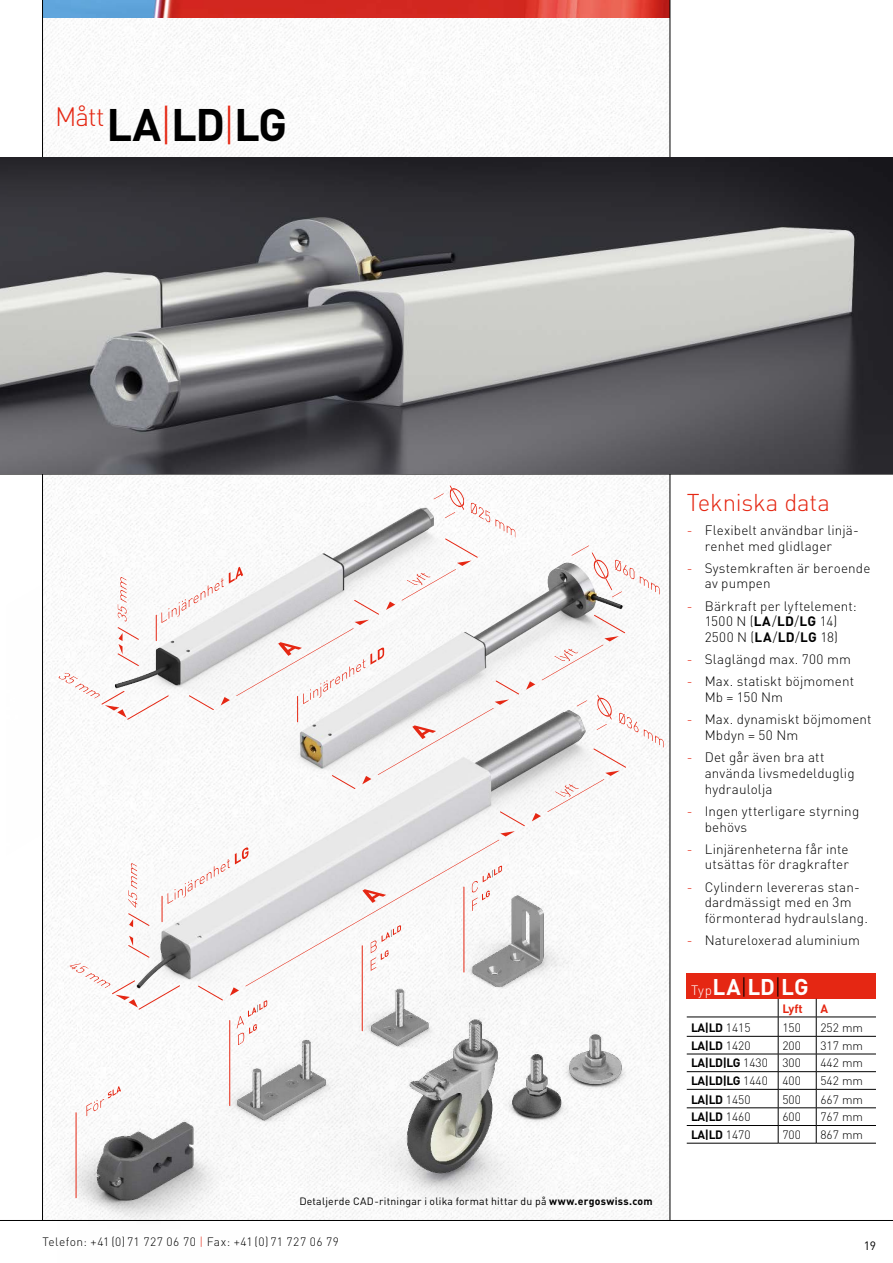
<style>
.page{position:relative;width:893px;height:1263px;background:#fff}
.page>*{position:absolute;margin:0;border:0;box-sizing:border-box;transform-origin:0 0}
.t1{font:700 45px "DIN Pro";color:#000}
.t2{font:300 24px "DIN Pro";letter-spacing:-.01em;color:#e52713}
.t3{font:700 22.5px "DIN Pro";color:#fff}
.t4{font:300 13.5px/15.8px "DIN Pro";letter-spacing:.01em;color:#000}
.t5{font:700 12px "DIN Pro";letter-spacing:-.03em;color:#000}
.t6{font:300 12px "DIN Pro";color:#000}
.t7{font:300 12px "DIN Pro";letter-spacing:.035em;color:#000}
.t8{font:700 12px "DIN Pro";color:#e52713}
.t9{font:12px "DIN Pro";color:#000}
.t10{font:10.5px "DIN Pro";letter-spacing:.025em;color:#000}
.s1{font-weight:300;color:#e52713}
.s2{font-weight:700}
.s3{color:#e52713}
.s4{font-weight:300;font-size:13.5px}
.s5{font-weight:300;color:#000}
.s6{font-weight:300}
</style>
<div class="page">
<img style="left:43px;top:475px;width:627px;height:745px">
<img style="left:43px;top:17px;width:627px;height:140px">
<img style="left:43px;top:0;width:627px;height:17px">
<hr style="left:42px;top:0;width:1px;height:1220px;background:#000">
<hr style="left:670px;top:0;width:1px;height:1221px;background:#000">
<hr style="left:0;top:1220px;width:893px;height:1px;background:#000">
<hr style="left:0;top:157px;width:893px;height:1px;background:#000">
<hr style="left:0;top:474px;width:893px;height:1px;background:#000">
<img style="left:0;top:158px;width:893px;height:316px">
<div style="left:687px;top:973px;width:189px;height:26px;background:#e52713"></div>
<hr style="left:687px;top:1143px;width:91px;height:1px;background:#000">
<hr style="left:778px;top:1143px;width:38px;height:1px;background:#000">
<hr style="left:816px;top:1143px;width:60px;height:1px;background:#000">
<hr style="left:687px;top:1017px;width:91px;height:1px;background:#000">
<hr style="left:778px;top:1017px;width:38px;height:1px;background:#000">
<hr style="left:816px;top:1017px;width:60px;height:1px;background:#000">
<hr style="left:687px;top:1036px;width:91px;height:1px;background:#000">
<hr style="left:778px;top:1036px;width:38px;height:1px;background:#000">
<hr style="left:816px;top:1036px;width:60px;height:1px;background:#000">
<hr style="left:687px;top:1054px;width:91px;height:1px;background:#000">
<hr style="left:778px;top:1054px;width:38px;height:1px;background:#000">
<hr style="left:816px;top:1054px;width:60px;height:1px;background:#000">
<hr style="left:687px;top:1071px;width:91px;height:1px;background:#000">
<hr style="left:778px;top:1071px;width:38px;height:1px;background:#000">
<hr style="left:816px;top:1071px;width:60px;height:1px;background:#000">
<hr style="left:687px;top:1089px;width:91px;height:1px;background:#000">
<hr style="left:778px;top:1089px;width:38px;height:1px;background:#000">
<hr style="left:816px;top:1089px;width:60px;height:1px;background:#000">
<hr style="left:687px;top:1107px;width:91px;height:1px;background:#000">
<hr style="left:778px;top:1107px;width:38px;height:1px;background:#000">
<hr style="left:816px;top:1107px;width:60px;height:1px;background:#000">
<hr style="left:687px;top:1125px;width:91px;height:1px;background:#000">
<hr style="left:778px;top:1125px;width:38px;height:1px;background:#000">
<svg style="left:778px;top:999px;width:1px;height:144px"></svg>
<hr style="left:816px;top:1125px;width:60px;height:1px;background:#000">
<svg style="left:816px;top:999px;width:1px;height:144px"></svg>
<img style="left:670px;top:990px;width:83px;height:230px">
<img style="left:304px;top:990px;width:366px;height:230px">
<img style="left:196px;top:1045px;width:183px;height:137px">
<img style="left:57px;top:1106px;width:182px;height:114px">
<img style="left:313px;top:1045px;width:178px;height:77px">
<img style="left:520px;top:532px;width:118px;height:149px">
<img style="left:47px;top:681px;width:599px;height:363px">
<img style="left:42px;top:481px;width:466px;height:375px">
<hr style="left:229px;top:1020px;width:1px;height:85px;background:#e52713">
<svg style="left:526px;top:681px;width:9px;height:9px"></svg>
<svg style="left:541px;top:614px;width:85px;height:66px"></svg>
<svg style="left:640px;top:576px;width:20px;height:18px"></svg>
<svg style="left:571px;top:545px;width:63px;height:52px"></svg>
<svg style="left:58px;top:485px;width:462px;height:304px"></svg>
<svg style="left:197px;top:811px;width:328px;height:190px"></svg>
<svg style="left:532px;top:813px;width:9px;height:8px"></svg>
<svg style="left:577px;top:700px;width:10px;height:6px"></svg>
<svg style="left:547px;top:748px;width:80px;height:64px"></svg>
<svg style="left:619px;top:713px;width:19px;height:20px"></svg>
<svg style="left:644px;top:729px;width:20px;height:18px"></svg>
<svg style="left:597px;top:695px;width:15px;height:35px"></svg>
<svg style="left:69px;top:831px;width:446px;height:214px"></svg>
<svg style="left:86px;top:1086px;width:35px;height:30px"></svg>
<hr style="left:76px;top:1113px;width:1px;height:85px;background:#e52713">
<h1 class="t1" style="left:55px;top:87px;width:234px"><sup>Mått</sup>LA<span class="s1">|</span>LD<span class="s1">|</span>LG</h1>
<p class="t10" style="left:299px;top:1193px;width:355px">Detaljerde CAD-ritningar i olika format hittar du på <span class="s2">www.ergoswiss.com</span></p>
<h2 class="t2" style="left:687px;top:484px;width:145px">Tekniska data</h2>
<p class="t4" style="left:705px;top:521px;width:156px;text-indent:-18px"><span class="s3">-</span> Flexibelt användbar linjä&shy;renhet med glidlager</p>
<p class="t4" style="left:705px;top:559px;width:167px;text-indent:-18px"><span class="s3">-</span> Systemkraften är beroende av pumpen</p>
<p class="t4" style="left:687px;top:597px;width:172px;text-align:center"><span class="s3">-</span> Bärkraft per lyftelement:<br>1500 N (<span class="s2">LA</span>/<span class="s2">LD</span>/<span class="s2">LG</span> 14)<br>2500 N (<span class="s2">LA</span>/<span class="s2">LD</span>/<span class="s2">LG</span> 18)</p>
<p class="t4" style="left:687px;top:651px;width:166px"><span class="s3">-</span> Slaglängd max. 700 mm</p>
<p class="t4" style="left:705px;top:673px;width:151px;text-indent:-18px"><span class="s3">-</span> Max. statiskt böjmoment<br>Mb = 150 Nm</p>
<p class="t4" style="left:705px;top:711px;width:168px;text-indent:-18px"><span class="s3">-</span> Max. dynamiskt böjmoment<br>Mbdyn = 50 Nm</p>
<p class="t4" style="left:705px;top:748px;width:151px;text-indent:-18px"><span class="s3">-</span> Det går även bra att använda livsmedelduglig hydraulolja</p>
<p class="t4" style="left:705px;top:802px;width:156px;text-indent:-18px"><span class="s3">-</span> Ingen ytterligare styrning behövs</p>
<p class="t4" style="left:687px;top:840px;width:164px;text-align:right"><span class="s3">-</span> Linjärenheterna får inte utsättas för dragkrafter</p>
<p class="t4" style="left:705px;top:878px;width:165px;text-indent:-18px"><span class="s3">-</span> Cylindern levereras stan&shy;dardmässigt med en 3m förmonterad hydraulslang.</p>
<p class="t4" style="left:687px;top:931px;width:175px"><span class="s3">-</span> Natureloxerad aluminium</p>
<h3 class="t3" style="left:691px;top:968px;width:119px"><span class="s4">Typ</span>LA<span class="s5">|</span>LD<span class="s5">|</span>LG</h3>
<p class="t8" style="left:782px;top:998px;width:22px">Lyft</p>
<p class="t8" style="left:820px;top:998px;width:9px">A</p>
<p class="t5" style="left:691px;top:1018px;width:61px">LA|LD <span class="s6">1415</span></p>
<p class="t6" style="left:782px;top:1019px;width:20px">150</p>
<p class="t6" style="left:820px;top:1019px;width:44px">252 mm</p>
<p class="t5" style="left:691px;top:1035px;width:61px">LA|LD <span class="s6">1420</span></p>
<p class="t6" style="left:782px;top:1036px;width:20px">200</p>
<p class="t6" style="left:820px;top:1036px;width:44px">317 mm</p>
<p class="t5" style="left:691px;top:1053px;width:111px">LA|LD|LG <span class="s6">1430 300</span></p>
<p class="t6" style="left:820px;top:1054px;width:44px">442 mm</p>
<p class="t5" style="left:691px;top:1071px;width:111px">LA|LD|LG <span class="s6">1440 400</span></p>
<p class="t6" style="left:820px;top:1072px;width:44px">542 mm</p>
<p class="t5" style="left:691px;top:1089px;width:61px">LA|LD <span class="s6">1450</span></p>
<p class="t6" style="left:782px;top:1090px;width:20px">500</p>
<p class="t6" style="left:820px;top:1090px;width:44px">667 mm</p>
<p class="t5" style="left:691px;top:1107px;width:61px">LA|LD <span class="s6">1460</span></p>
<p class="t6" style="left:782px;top:1108px;width:20px">600</p>
<p class="t6" style="left:820px;top:1108px;width:44px">767 mm</p>
<p class="t5" style="left:691px;top:1124px;width:61px">LA|LD <span class="s6">1470</span></p>
<p class="t6" style="left:782px;top:1125px;width:20px">700</p>
<p class="t6" style="left:820px;top:1125px;width:44px">867 mm</p>
<p class="t7" style="left:43px;top:1232px;width:298px">Telefon: +41 (0) 71 727 06 70 <span class="s3">|</span> Fax: +41 (0) 71 727 06 79</p>
<p class="t9" style="left:864px;top:1237px;width:14px">19</p>
</div>
